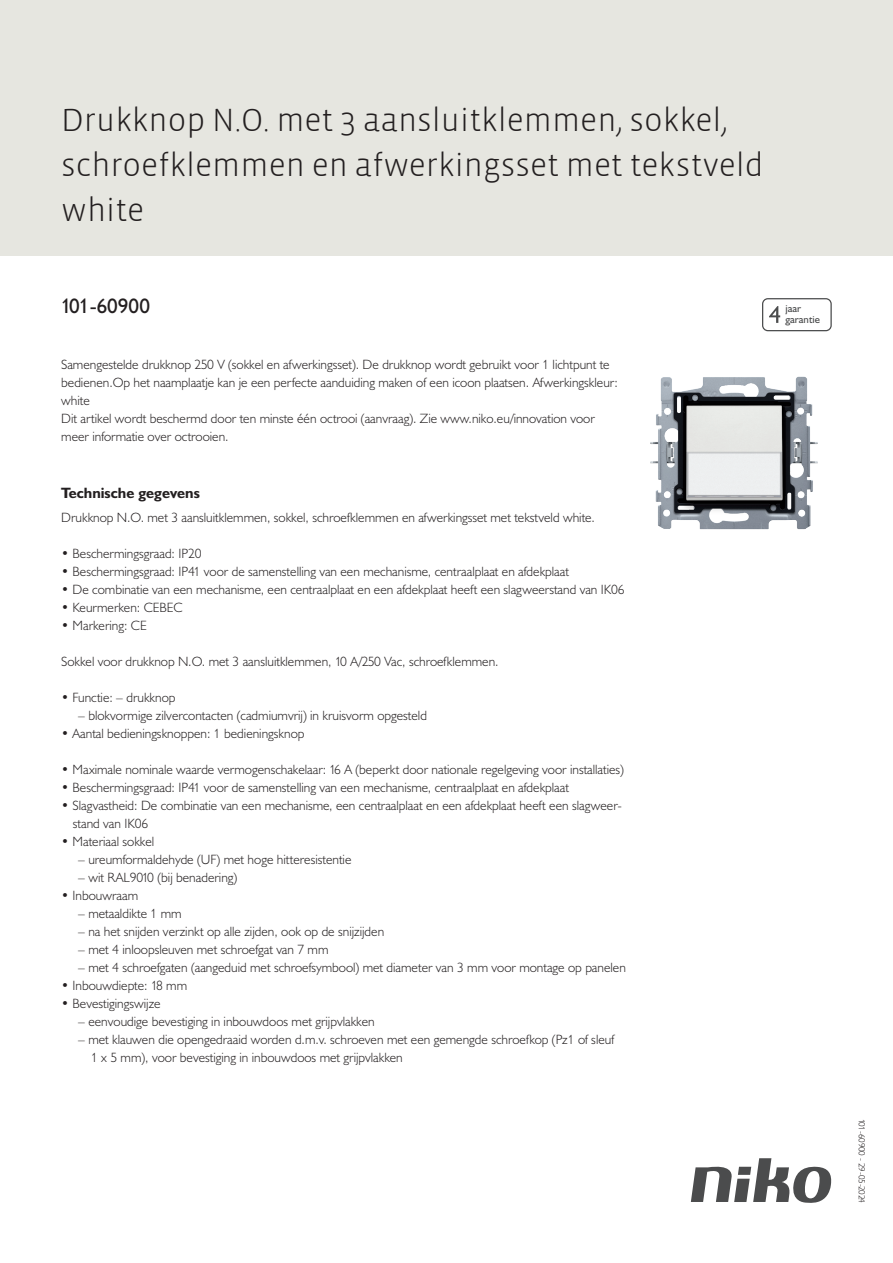
<style>
.page{position:relative;width:893px;height:1263px;background:#fff}
.page>*{position:absolute;margin:0;border:0;box-sizing:border-box;transform-origin:0 0}
.Title_datasheets{font:300 33px/45px "Vista Sans";color:#231f20}
.Article_number{font:21px "Humanist 521 BT";letter-spacing:-.005em;color:#231f20}
.Titles_parts{font:700 15px "Humanist 521 BT";color:#231f20}
.USP_Bullets{font:300 13.5px/18px "Humanist 521 BT";color:#231f20}
.USP_Bullets_level_2{font:300 13.5px/18px "Humanist 521 BT";color:#231f20}
.Platte_tekst_CAB{font:300 13.5px/18px "Humanist 521 BT";color:#231f20}
.t1{font:10.8px/10.8px "Humanist 521 BT";color:#4b4c4d}
.Revision{font:300 9px "Humanist 521 BT";letter-spacing:-.04em;color:#231f20}
</style>
<div class="page">
<svg style="left:691px;top:1158px;width:141px;height:45px"></svg>
<div style="left:0;top:0;width:893px;height:255px;background:#e6e6e0"></div>
<svg style="left:762px;top:298px;width:70px;height:33px"></svg>
<img style="left:650px;top:376px;width:168px;height:154px">
<p class="Title_datasheets" style="left:61px;top:98px;width:704px">Drukknop N.O. met 3 aansluitklemmen, sokkel, schroefklemmen en afwerkingsset met tekstveld white</p>
<p class="Article_number" style="left:61px;top:293px;width:90px">101-60900</p>
<p class="t1" style="left:785px;top:303px;width:36px">jaar garantie</p>
<p class="Platte_tekst_CAB" style="left:61px;top:355px;width:558px">Samengestelde drukknop 250 V (sokkel en afwerkingsset). De drukknop wordt gebruikt voor 1 lichtpunt te bedienen.Op het naamplaatje kan je een perfecte aanduiding maken of een icoon plaatsen. Afwerkingskleur: white<br>Dit artikel wordt beschermd door ten minste één octrooi (aanvraag). Zie www.niko.eu/innovation voor meer informatie over octrooien.</p>
<p class="Titles_parts" style="left:61px;top:483px;width:140px">Technische gegevens</p>
<p class="Platte_tekst_CAB" style="left:61px;top:508px;width:535px">Drukknop N.O. met 3 aansluitklemmen, sokkel, schroefklemmen en afwerkingsset met tekstveld white.</p>
<p class="USP_Bullets" style="left:61px;top:544px;width:142px">• Beschermingsgraad: IP20</p>
<p class="USP_Bullets" style="left:61px;top:562px;width:509px">• Beschermingsgraad: IP41 voor de samenstelling van een mechanisme, centraalplaat en afdekplaat</p>
<p class="USP_Bullets" style="left:61px;top:580px;width:565px">• De combinatie van een mechanisme, een centraalplaat en een afdekplaat heeft een slagweerstand van IK06</p>
<p class="USP_Bullets" style="left:61px;top:598px;width:123px">• Keurmerken: CEBEC</p>
<p class="USP_Bullets" style="left:61px;top:616px;width:87px">• Markering: CE</p>
<p class="USP_Bullets" style="left:61px;top:652px;width:439px">Sokkel voor drukknop N.O. met 3 aansluitklemmen, 10 A/250 Vac, schroefklemmen.</p>
<p class="USP_Bullets" style="left:61px;top:688px;width:116px">• Functie: – drukknop</p>
<p class="USP_Bullets_level_2" style="left:78px;top:706px;width:350px">– blokvormige zilvercontacten (cadmiumvrij) in kruisvorm opgesteld</p>
<p class="USP_Bullets" style="left:61px;top:724px;width:245px">• Aantal bedieningsknoppen: 1 bedieningsknop</p>
<p class="USP_Bullets" style="left:61px;top:760px;width:564px">• Maximale nominale waarde vermogenschakelaar: 16 A (beperkt door nationale regelgeving voor installaties)</p>
<p class="USP_Bullets" style="left:61px;top:778px;width:509px">• Beschermingsgraad: IP41 voor de samenstelling van een mechanisme, centraalplaat en afdekplaat</p>
<p class="USP_Bullets" style="left:73px;top:796px;width:550px;text-indent:-12px">• Slagvastheid: De combinatie van een mechanisme, een centraalplaat en een afdekplaat heeft een slagweer&shy;stand van IK06</p>
<p class="USP_Bullets" style="left:61px;top:832px;width:95px">• Materiaal sokkel</p>
<p class="USP_Bullets_level_2" style="left:78px;top:850px;width:275px">– ureumformaldehyde (UF) met hoge hitteresistentie</p>
<p class="USP_Bullets_level_2" style="left:78px;top:868px;width:161px">– wit RAL9010 (bij benadering)</p>
<p class="USP_Bullets" style="left:61px;top:886px;width:78px">• Inbouwraam</p>
<p class="USP_Bullets_level_2" style="left:78px;top:904px;width:105px">– metaaldikte 1 mm</p>
<p class="USP_Bullets_level_2" style="left:78px;top:922px;width:307px">– na het snijden verzinkt op alle zijden, ook op de snijzijden</p>
<p class="USP_Bullets_level_2" style="left:78px;top:940px;width:252px">– met 4 inloopsleuven met schroefgat van 7 mm</p>
<p class="USP_Bullets_level_2" style="left:78px;top:958px;width:549px">– met 4 schroefgaten (aangeduid met schroefsymbool) met diameter van 3 mm voor montage op panelen</p>
<p class="USP_Bullets" style="left:61px;top:976px;width:127px">• Inbouwdiepte: 18 mm</p>
<p class="USP_Bullets" style="left:61px;top:994px;width:101px">• Bevestigingswijze</p>
<p class="USP_Bullets_level_2" style="left:78px;top:1012px;width:298px">– eenvoudige bevestiging in inbouwdoos met grijpvlakken</p>
<p class="USP_Bullets_level_2" style="left:91px;top:1030px;width:525px;text-indent:-13px">– met klauwen die opengedraaid worden d.m.v. schroeven met een gemengde schroefkop (Pz1 of sleuf<br>1 x 5 mm), voor bevestiging in inbouwdoos met grijpvlakken</p>
<p class="Revision" style="left:868px;top:1119px;width:86px;rotate:90deg">101-60900 - 29-05-2024</p>
</div>
